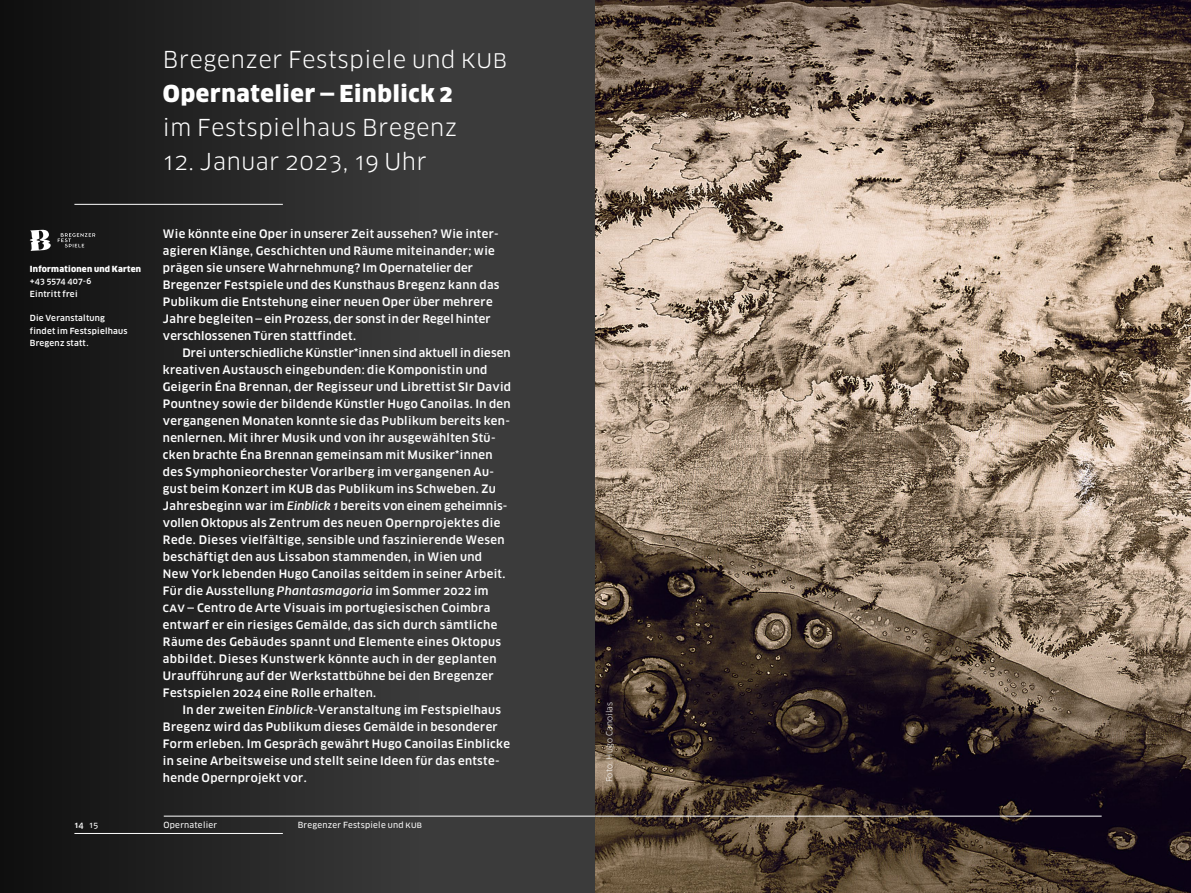
<style>
.page{position:relative;width:1191px;height:893px;background:#fff}
.page>*{position:absolute;margin:0;border:0;box-sizing:border-box;transform-origin:0 0}
.t1{font:22.8px "Clan Pro";letter-spacing:.03em;color:#fff}
.t2{font:900 22.8px "Clan Pro";letter-spacing:.03em;color:#fff}
.t3{font:500 11.4px/17px "Clan Pro";letter-spacing:.03em;color:#fff}
.t4{font:500 8.25px/12.3px "Clan Pro";letter-spacing:.03em;color:#fff}
.t5{font:8.25px "Clan Pro News";letter-spacing:.03em;color:#fff}
.t6{font:900 8.25px "Clan Pro";letter-spacing:.03em;color:#fff}
.t7{font:8.1px "Clan Pro";letter-spacing:.03em;color:#fff}
.s1{font-style:italic}
.s2{font-family:"Clan Pro News";font-weight:400}
</style>
<div class="page">
<div style="left:0;top:0;width:595px;height:893px;background:linear-gradient(to right,#121212,#444)"></div>
<hr style="left:74px;top:204px;width:209px;height:1px;background:#fff">
<svg style="left:30px;top:230px;width:21px;height:21px"></svg>
<svg style="left:58px;top:233px;width:37px;height:14px"></svg>
<img style="left:595px;top:0;width:596px;height:893px">
<hr style="left:164px;top:816px;width:431px;height:1px;background:#fff">
<hr style="left:74px;top:833px;width:209px;height:1px;background:#fff">
<hr style="left:595px;top:816px;width:506px;height:1px;background:#fff">
<p class="t6" style="left:30px;top:264px;width:113px">Informationen und Karten</p>
<p class="t4" style="left:30px;top:275px;width:63px">+43 5574 407-6<br>Eintritt frei</p>
<p class="t4" style="left:30px;top:312px;width:99px">Die Veranstaltung findet im Festspielhaus<br>Bregenz statt.</p>
<h1 class="t1" style="left:163px;top:46px;width:346px">Bregenzer Festspiele und KUB</h1>
<h1 class="t2" style="left:163px;top:80px;width:291px">Opernatelier — Einblick 2</h1>
<h1 class="t1" style="left:163px;top:114px;width:296px">im Festspielhaus Bregenz</h1>
<h1 class="t1" style="left:163px;top:148px;width:265px">12. Januar 2023, 19 Uhr</h1>
<p class="t3" style="left:163px;top:226px;width:338px">Wie könnte eine Oper in unserer Zeit aussehen? Wie inter&shy;agieren Klänge, Geschichten und Räume miteinander; wie prägen sie unsere Wahrnehmung? Im Opernatelier der Bregenzer Festspiele und des Kunsthaus Bregenz kann das Publikum die Entstehung einer neuen Oper über mehrere Jahre begleiten — ein Prozess, der sonst in der Regel hinter verschlossenen Türen stattfindet.</p>
<p class="t3" style="left:163px;top:345px;width:350px;text-indent:20px">Drei unterschiedliche Künstler*innen sind aktuell in diesen kreativen Austausch eingebunden: die Komponistin und Geigerin Éna Brennan, der Regisseur und Librettist SIr David Pountney sowie der bildende Künstler Hugo Canoilas. In den vergangenen Monaten konnte sie das Publikum bereits ken&shy;nenlernen. Mit ihrer Musik und von ihr ausgewählten Stü&shy;cken brachte Éna Brennan gemeinsam mit Musiker*innen des Symphonieorchester Vorarlberg im vergangenen Au&shy;gust beim Konzert im KUB das Publikum ins Schweben. Zu Jahresbeginn war im <span class="s1">Einblick 1</span> bereits von einem geheimnis&shy;vollen Oktopus als Zentrum des neuen Opernprojektes die Rede. Dieses vielfältige, sensible und faszinierende Wesen beschäftigt den aus Lissabon stammenden, in Wien und<br>New York lebenden Hugo Canoilas seitdem in seiner Arbeit.<br>Für die Ausstellung <span class="s1">Phantasmagoria</span> im Sommer 2022 im CAV — Centro de Arte Visuais im portugiesischen Coimbra entwarf er ein riesiges Gemälde, das sich durch sämtliche Räume des Gebäudes spannt und Elemente eines Oktopus abbildet. Dieses Kunstwerk könnte auch in der geplanten Uraufführung auf der Werkstattbühne bei den Bregenzer Festspielen 2024 eine Rolle erhalten.</p>
<p class="t3" style="left:163px;top:702px;width:349px;text-indent:20px">In der zweiten <span class="s1">Einblick</span>-Veranstaltung im Festspielhaus Bregenz wird das Publikum dieses Gemälde in besonderer Form erleben. Im Gespräch gewährt Hugo Canoilas Einblicke in seine Arbeitsweise und stellt seine Ideen für das entste&shy;hende Opernprojekt vor.</p>
<p class="t4" style="left:74px;top:818px;width:25px">14 <span class="s2">15</span></p>
<p class="t5" style="left:163px;top:820px;width:55px">OPERNATELIER</p>
<p class="t5" style="left:298px;top:820px;width:126px">BREGENZER FESTSPIELE UND KUB</p>
<p class="t7" style="left:604px;top:782px;width:82px;rotate:-90deg">Foto: Hugo Canoilas</p>
</div>
